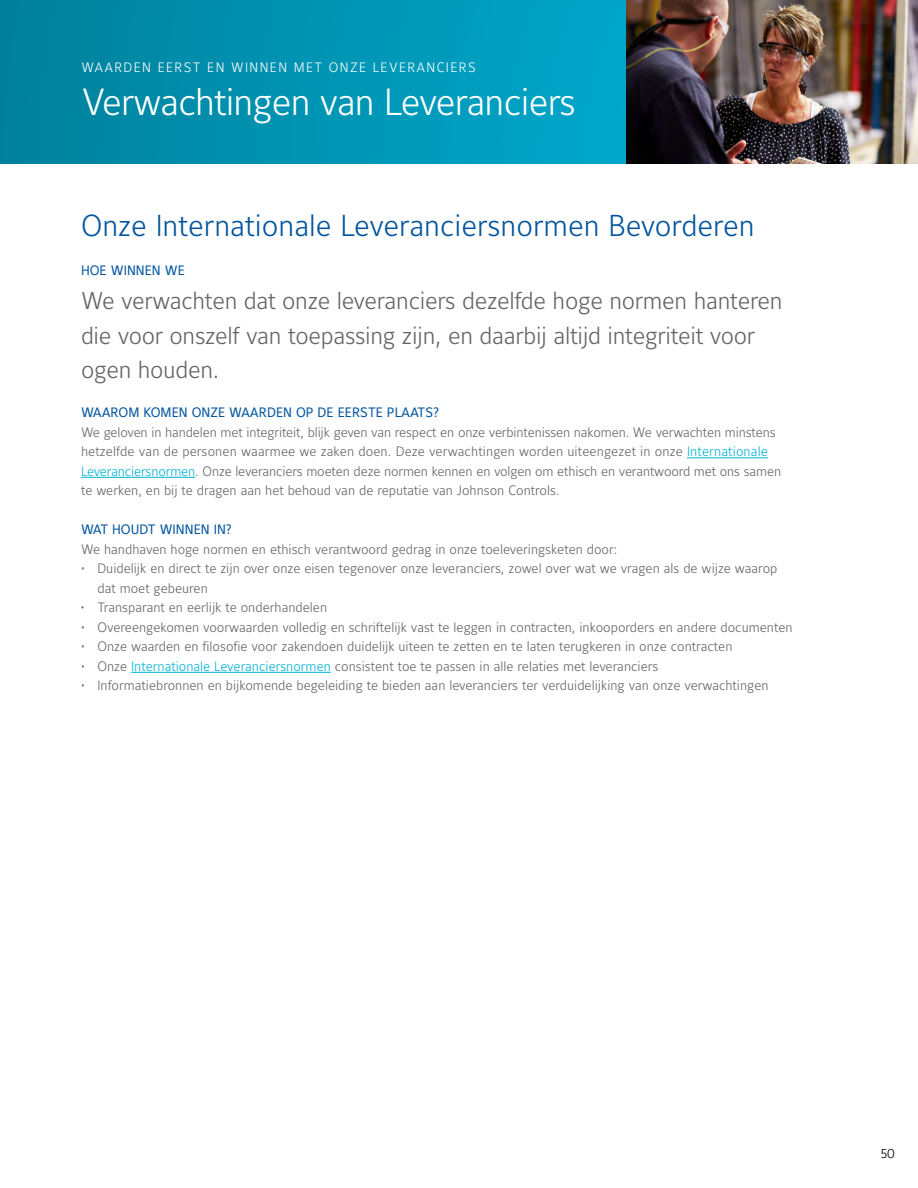
<style>
.page{position:relative;width:918px;height:1188px;background:#fff}
.page>*{position:absolute;margin:0;border:0;box-sizing:border-box;transform-origin:0 0}
.t1{font:37.5px "Maurea Light Lf";letter-spacing:-.02em;color:#fff}
.t2{font:30px "Maurea Light Lf";color:#00549e}
.t3{font:24px/34.5px "Maurea Light Lf";letter-spacing:-.01em;color:#636466}
.t4{font:13.5px/19.5px "Maurea Light Lf";color:#636466}
.t5{font:13.5px "Maurea";color:#00549e}
.t6{font:13.5px "Maurea Light Lf";letter-spacing:.1em;color:#fff}
.t7{font:13.5px "Maurea Light Lf";color:#000}
.s1{color:#00b1d7}
</style>
<div class="page">
<svg style="left:0;top:0;width:626px;height:163px;background:#0093b2"></svg>
<hr style="left:687px;top:457px;width:81px;height:1px;background:#00b1d7">
<hr style="left:81px;top:477px;width:114px;height:1px;background:#00b1d7">
<hr style="left:131px;top:672px;width:200px;height:1px;background:#00b1d7">
<img style="left:626px;top:0;width:292px;height:163px">
<p class="t6" style="left:82px;top:59px;width:396px">WAARDEN EERST EN WINNEN MET ONZE LEVERANCIERS</p>
<h1 class="t1" style="left:82px;top:81px;width:496px">Verwachtingen van Leveranciers</h1>
<h2 class="t2" style="left:81px;top:209px;width:675px">Onze Internationale Leveranciersnormen Bevorderen</h2>
<p class="t5" style="left:81px;top:263px;width:105px">HOE WINNEN WE</p>
<h3 class="t3" style="left:81px;top:285px;width:703px">We verwachten dat onze leveranciers dezelfde hoge normen hanteren die voor onszelf van toepassing zijn, en daarbij altijd integriteit voor ogen houden.</h3>
<p class="t5" style="left:81px;top:405px;width:360px">WAAROM KOMEN ONZE WAARDEN OP DE EERSTE PLAATS?</p>
<p class="t4" style="left:81px;top:423px;width:702px">We geloven in handelen met integriteit, blijk geven van respect en onze verbintenissen nakomen. We verwachten minstens hetzelfde van de personen waarmee we zaken doen. Deze verwachtingen worden uiteengezet in onze <span class="s1">Internationale Leveranciersnormen</span>. Onze leveranciers moeten deze normen kennen en volgen om ethisch en verantwoord met ons samen te werken, en bij te dragen aan het behoud van de reputatie van Johnson Controls.</p>
<p class="t5" style="left:81px;top:522px;width:152px">WAT HOUDT WINNEN IN?</p>
<p class="t4" style="left:81px;top:540px;width:538px">We handhaven hoge normen en ethisch verantwoord gedrag in onze toeleveringsketen door:</p>
<p class="t4" style="left:97px;top:560px;width:681px;text-indent:-16px">• Duidelijk en direct te zijn over onze eisen tegenover onze leveranciers, zowel over wat we vragen als de wijze waarop dat moet gebeuren</p>
<p class="t4" style="left:81px;top:599px;width:248px">• Transparant en eerlijk te onderhandelen</p>
<p class="t4" style="left:81px;top:618px;width:713px">• Overeengekomen voorwaarden volledig en schriftelijk vast te leggen in contracten, inkooporders en andere documenten</p>
<p class="t4" style="left:81px;top:638px;width:653px">• Onze waarden en filosofie voor zakendoen duidelijk uiteen te zetten en te laten terugkeren in onze contracten</p>
<p class="t4" style="left:81px;top:657px;width:579px">• Onze <span class="s1">Internationale Leveranciersnormen</span> consistent toe te passen in alle relaties met leveranciers</p>
<p class="t4" style="left:81px;top:677px;width:689px">• Informatiebronnen en bijkomende begeleiding te bieden aan leveranciers ter verduidelijking van onze verwachtingen</p>
<p class="t7" style="left:881px;top:1145px;width:16px">50</p>
</div>
